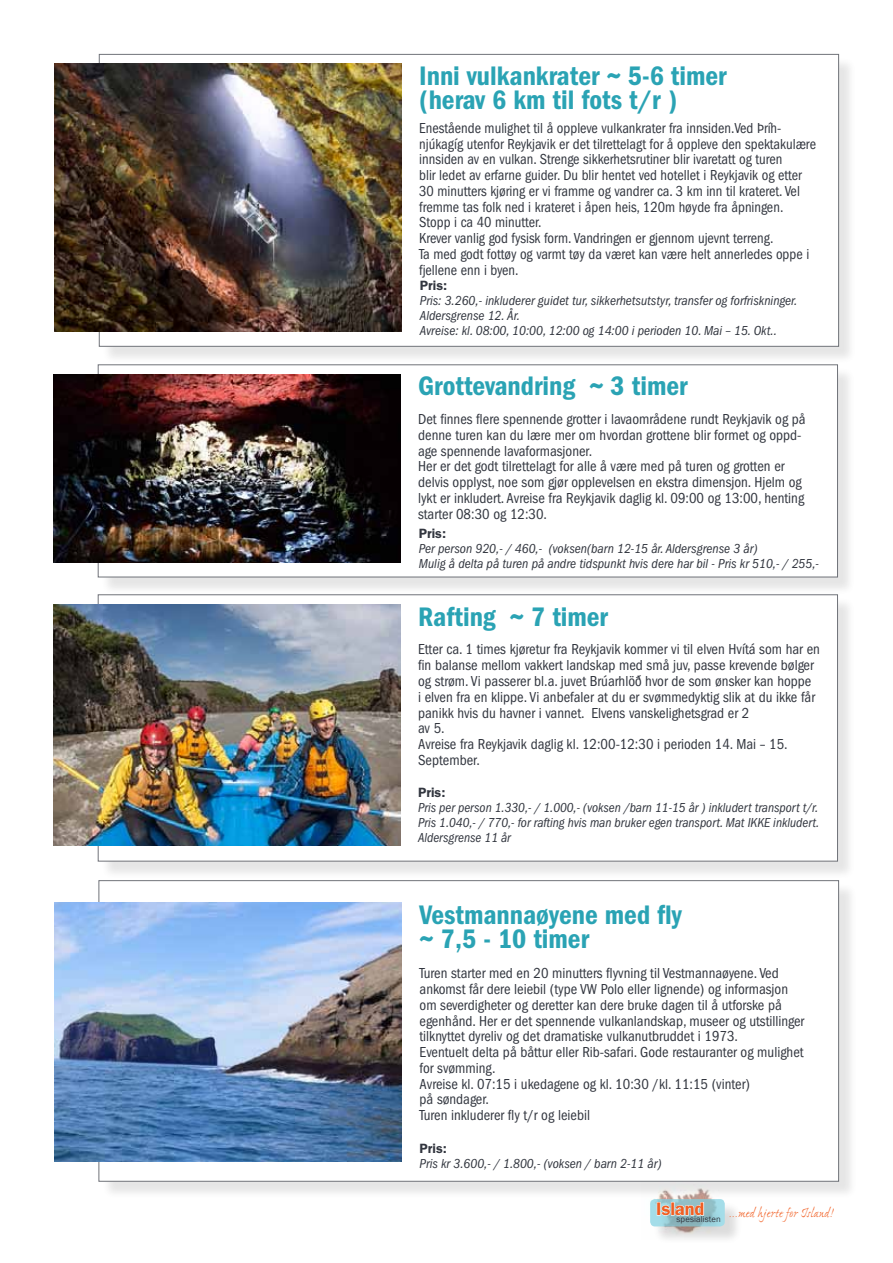
<style>
.page{position:relative;width:893px;height:1263px;background:#fff}
.page>*{position:absolute;margin:0;border:0;box-sizing:border-box;transform-origin:0 0}
.t1{font:600 condensed 27.75px/24px "Franklin Gothic";color:#2aa3b4}
.t2{font:600 18.15px "Franklin Gothic";letter-spacing:-.005em;color:#f15f23}
.t3{font:condensed 15px/15.8px "Franklin Gothic";color:#32363f}
.t4{font:condensed 15px/15.8px "Franklin Gothic";color:#32363f;scale:.96 1}
.t5{font:14.1px "Ex Ponto MM 290";letter-spacing:-.005em;color:#f15f23}
.t6{font:italic condensed 13.5px/15px "Franklin Gothic";color:#32363f}
.t7{font:600 13.5px "Franklin Gothic";color:#32363f}
</style>
<div class="page">
<div style="left:101px;top:56px;width:757px;height:309px;background:#000;opacity:.15"></div>
<div style="left:99px;top:54px;width:740px;height:293px;background:#fff"></div>
<img style="left:54px;top:64px;width:347px;height:268px">
<div style="left:652px;top:1201px;width:92px;height:44px;background:#000;opacity:.2"></div>
<svg style="left:650px;top:1199px;width:75px;height:27px"></svg>
<div style="left:659px;top:1205px;width:64px;height:29px;background:#000;opacity:.15"></div>
<svg style="left:657px;top:1202px;width:47px;height:13px"></svg>
<div style="left:100px;top:367px;width:757px;height:229px;background:#000;opacity:.15"></div>
<div style="left:98px;top:364px;width:740px;height:213px;background:#fff"></div>
<img style="left:53px;top:374px;width:347px;height:188px">
<div style="left:100px;top:597px;width:757px;height:283px;background:#000;opacity:.15"></div>
<div style="left:98px;top:594px;width:740px;height:267px;background:#fff"></div>
<img style="left:53px;top:605px;width:347px;height:240px">
<div style="left:101px;top:882px;width:757px;height:318px;background:#000;opacity:.15"></div>
<div style="left:99px;top:880px;width:740px;height:302px;background:#fff"></div>
<img style="left:55px;top:903px;width:346px;height:258px">
<h1 class="t1" style="left:419px;top:64px;width:309px">Inni vulkankrater ~ 5-6 timer (herav 6 km til fots t/r )</h1>
<p class="t4" style="left:419px;top:120px;width:415px">Enestående mulighet til å oppleve vulkankrater fra innsiden.Ved Þríh&shy;njúkagíg utenfor Reykjavik er det tilrettelagt for å oppleve den spektakulære innsiden av en vulkan. Strenge sikkerhetsrutiner blir ivaretatt og turen<br>blir ledet av erfarne guider. Du blir hentet ved hotellet i Reykjavik og etter 30 minutters kjøring er vi framme og vandrer ca. 3 km inn til krateret. Vel fremme tas folk ned i krateret i åpen heis, 120m høyde fra åpningen.<br>Stopp i ca 40 minutter.<br>Krever vanlig god fysisk form. Vandringen er gjennom ujevnt terreng.<br>Ta med godt fottøy og varmt tøy da været kan være helt annerledes oppe i fjellene enn i byen.</p>
<p class="t7" style="left:420px;top:277px;width:29px">Pris:</p>
<p class="t6" style="left:420px;top:293px;width:379px">Pris: 3.260,- inkluderer guidet tur, sikkerhetsutstyr, transfer og forfriskninger.<br>Aldersgrense 12. År.<br>Avreise: kl. 08:00, 10:00, 12:00 og 14:00 i perioden 10. Mai – 15. Okt..</p>
<h1 class="t1" style="left:418px;top:374px;width:271px">Grottevandring ~ 3 timer</h1>
<p class="t3" style="left:418px;top:411px;width:389px">Det finnes flere spennende grotter i lavaområdene rundt Reykjavik og på denne turen kan du lære mer om hvordan grottene blir formet og oppd&shy;age spennende lavaformasjoner.<br>Her er det godt tilrettelagt for alle å være med på turen og grotten er delvis opplyst, noe som gjør opplevelsen en ekstra dimensjon. Hjelm og lykt er inkludert. Avreise fra Reykjavik daglig kl. 09:00 og 13:00, henting starter 08:30 og 12:30.</p>
<p class="t7" style="left:419px;top:525px;width:29px">Pris:</p>
<p class="t6" style="left:419px;top:541px;width:402px">Per person 920,- / 460,- (voksen(barn 12-15 år. Aldersgrense 3 år)<br>Mulig å delta på turen på andre tidspunkt hvis dere har bil - Pris kr 510,- / 255,-</p>
<h1 class="t1" style="left:418px;top:604px;width:191px">Rafting ~ 7 timer</h1>
<p class="t3" style="left:418px;top:642px;width:403px">Etter ca. 1 times kjøretur fra Reykjavik kommer vi til elven Hvítá som har en fin balanse mellom vakkert landskap med små juv, passe krevende bølger og strøm. Vi passerer bl.a. juvet Brúarhlöð hvor de som ønsker kan hoppe<br>i elven fra en klippe. Vi anbefaler at du er svømmedyktig slik at du ikke får panikk hvis du havner i vannet. Elvens vanskelighetsgrad er 2<br>av 5.<br>Avreise fra Reykjavik daglig kl. 12:00-12:30 i perioden 14. Mai – 15.<br>September.</p>
<p class="t7" style="left:418px;top:784px;width:29px">Pris:</p>
<p class="t6" style="left:418px;top:800px;width:403px;text-align:justify">Pris per person 1.330,- / 1.000,- (voksen /barn 11-15 år ) inkludert transport t/r.<br>Pris 1.040,- / 770,- for rafting hvis man bruker egen transport. Mat IKKE inkludert.<br>Aldersgrense 11 år</p>
<h1 class="t1" style="left:420px;top:903px;width:264px">Vestmannaøyene med fly ~ 7,5 - 10 timer</h1>
<p class="t3" style="left:420px;top:966px;width:386px">Turen starter med en 20 minutters flyvning til Vestmannaøyene. Ved ankomst får dere leiebil (type VW Polo eller lignende) og informasjon om severdigheter og deretter kan dere bruke dagen til å utforske på egenhånd. Her er det spennende vulkanlandskap, museer og utstillinger tilknyttet dyreliv og det dramatiske vulkanutbruddet i 1973.<br>Eventuelt delta på båttur eller Rib-safari. Gode restauranter og mulighet for svømming.<br>Avreise kl. 07:15 i ukedagene og kl. 10:30 /kl. 11:15 (vinter)<br>på søndager.<br>Turen inkluderer fly t/r og leiebil</p>
<p class="t7" style="left:420px;top:1140px;width:29px">Pris:</p>
<p class="t6" style="left:420px;top:1156px;width:244px">Pris kr 3.600,- / 1.800,- (voksen / barn 2-11 år)</p>
<p class="t2" style="left:656px;top:1198px;width:50px">Island</p>
<p class="t5" style="left:677px;top:1205px;width:159px"><sub>spesialisten</sub> ...med hjerte for Island!</p>
</div>
